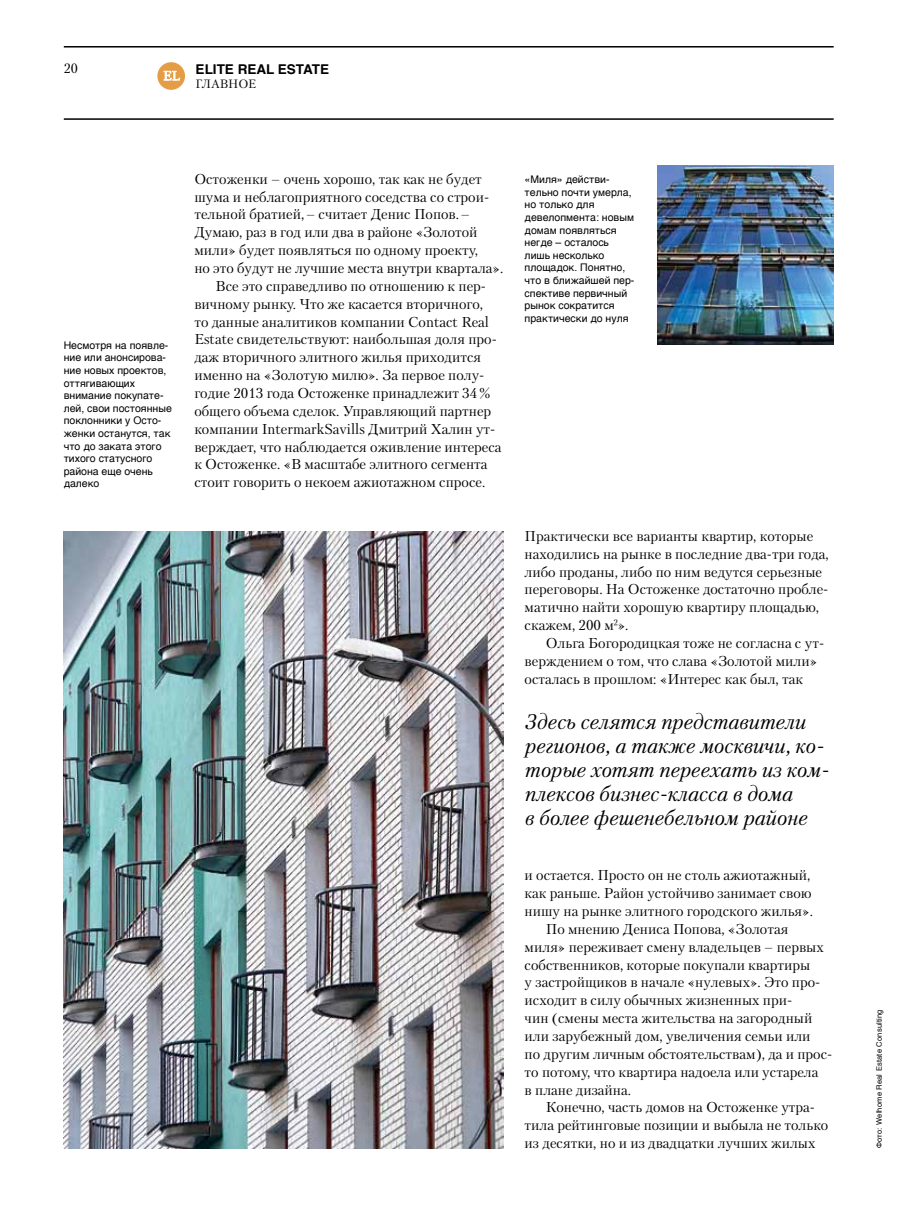
<style>
.page{position:relative;width:923px;height:1212px;background:#fff}
.page>*{position:absolute;margin:0;border:0;box-sizing:border-box;transform-origin:0 0}
.t1{font:italic 21px/24px "Petersburg TF";color:#000}
.t2{font:14.25px/17.9px "Petersburg TF";color:#000}
.t3{font:700 13.5px "Helvetica TF";color:#000}
.t4{font:13.5px "Petersburg TF";color:#000}
.t5{font:12.6px "Petersburg TF";color:#fff}
.t6{font:12px "Petersburg TF";color:#000}
.t7{font:10.5px/12.6px "Helvetica TF";color:#000}
.t8{font:7.5px "Helvetica TF";letter-spacing:.025em;color:#000}
</style>
<div class="page">
<hr style="left:64px;top:118px;width:769px;height:2px;background:#000">
<hr style="left:64px;top:46px;width:769px;height:2px;background:#000">
<div style="left:157px;top:62px;width:28px;height:28px;background:#e49d45;border-radius:50%"></div>
<svg style="left:164px;top:71px;width:16px;height:9px"></svg>
<img style="left:64px;top:531px;width:440px;height:617px">
<img style="left:657px;top:166px;width:176px;height:178px">
<p class="t4" style="left:64px;top:60px;width:16px">20</p>
<p class="t3" style="left:196px;top:58px;width:135px">ELITE REAL ESTATE</p>
<p class="t6" style="left:196px;top:77px;width:62px">Главное</p>
<p class="t5" style="left:163px;top:68px;width:18px">EL</p>
<p class="t7" style="left:64px;top:339px;width:110px">Несмотря на появле&shy;ние или анонсирова&shy;ние новых проектов, оттягивающих внимание покупате&shy;лей, свои постоянные поклонники у Осто&shy;женки останутся, так что до заката этого тихого статусного района еще очень далеко</p>
<p class="t2" style="left:194px;top:170px;width:289px">Остоженки – очень хорошо, так как не будет</p>
<p class="t2" style="left:194px;top:187px;width:296px">шума и неблагоприятного соседства со строи‑</p>
<p class="t2" style="left:194px;top:205px;width:277px">тельной братией,– считает Денис Попов.–</p>
<p class="t2" style="left:194px;top:223px;width:285px">Думаю, раз в год или два в районе «Золотой</p>
<p class="t2" style="left:194px;top:241px;width:285px">мили» будет появляться по одному проекту,</p>
<p class="t2" style="left:194px;top:259px;width:310px">но это будут не лучшие места внутри квартала».</p>
<p class="t2" style="left:216px;top:277px;width:272px">Все это справедливо по отношению к пер‑</p>
<p class="t2" style="left:194px;top:294px;width:290px">вичному рынку. Что же касается вторичного,</p>
<p class="t2" style="left:194px;top:312px;width:296px">то данные аналитиков компании Contact Real</p>
<p class="t2" style="left:194px;top:330px;width:304px">Estate свидетельствуют: наибольшая доля про‑</p>
<p class="t2" style="left:194px;top:348px;width:288px">даж вторичного элитного жилья приходится</p>
<p class="t2" style="left:194px;top:366px;width:291px">именно на «Золотую милю». За первое полу‑</p>
<p class="t2" style="left:194px;top:384px;width:298px">годие 2013 года Остоженке принадлежит 34%</p>
<p class="t2" style="left:194px;top:402px;width:298px">общего объема сделок. Управляющий партнер</p>
<p class="t2" style="left:194px;top:419px;width:302px">компании IntermarkSavills Дмитрий Халин ут‑</p>
<p class="t2" style="left:194px;top:437px;width:309px">верждает, что наблюдается оживление интереса</p>
<p class="t2" style="left:194px;top:455px;width:295px">к Остоженке. «В масштабе элитного сегмента</p>
<p class="t2" style="left:194px;top:473px;width:292px">стоит говорить о некоем ажиотажном спросе.</p>
<p class="t7" style="left:524px;top:173px;width:111px">«Миля» действи&shy;тельно почти умерла, но только для девелопмента: новым домам появляться негде – осталось лишь несколько площадок. Понятно, что в ближайшей пер&shy;спективе первичный рынок сократится практически до нуля</p>
<p class="t2" style="left:524px;top:527px;width:306px">Практически все варианты квартир, которые находились на рынке в последние два-три года, либо проданы, либо по ним ведутся серьезные переговоры. На Остоженке достаточно пробле‑ матично найти хорошую квартиру площадью, скажем, 200 м²».</p>
<p class="t2" style="left:524px;top:634px;width:301px;text-indent:21px">Ольга Богородицкая тоже не согласна с ут‑ верждением о том, что слава «Золотой мили» осталась в прошлом: «Интерес как был, так</p>
<h1 class="t1" style="left:525px;top:709px;width:306px">Здесь селятся представители регионов, а также москвичи, ко&shy;торые хотят переехать из ком&shy;плексов бизнес-класса в дома<br>в более фешенебельном районе</h1>
<p class="t2" style="left:524px;top:866px;width:287px">и остается. Просто он не столь ажиотажный,</p>
<p class="t2" style="left:524px;top:884px;width:288px">как раньше. Район устойчиво занимает свою</p>
<p class="t2" style="left:524px;top:902px;width:290px">нишу на рынке элитного городского жилья».</p>
<p class="t2" style="left:546px;top:919px;width:244px">По мнению Дениса Попова, «Золотая</p>
<p class="t2" style="left:524px;top:937px;width:301px">миля» переживает смену владельцев – первых</p>
<p class="t2" style="left:524px;top:955px;width:287px">собственников, которые покупали квартиры</p>
<p class="t2" style="left:524px;top:973px;width:297px">у застройщиков в начале «нулевых». Это про‑</p>
<p class="t2" style="left:524px;top:991px;width:269px">исходит в силу обычных жизненных при‑</p>
<p class="t2" style="left:524px;top:1009px;width:289px">чин (смены места жительства на загородный</p>
<p class="t2" style="left:524px;top:1027px;width:287px">или зарубежный дом, увеличения семьи или</p>
<p class="t2" style="left:524px;top:1044px;width:309px">по другим личным обстоятельствам), да и прос‑</p>
<p class="t2" style="left:524px;top:1062px;width:295px">то потому, что квартира надоела или устарела</p>
<p class="t2" style="left:524px;top:1080px;width:108px">в плане дизайна.</p>
<p class="t2" style="left:546px;top:1098px;width:270px">Конечно, часть домов на Остоженке утра‑</p>
<p class="t2" style="left:524px;top:1116px;width:305px">тила рейтинговые позиции и выбыла не только</p>
<p class="t2" style="left:524px;top:1134px;width:292px">из десятки, но и из двадцатки лучших жилых</p>
<p class="t8" style="left:873px;top:1148px;width:140px;rotate:-90deg">Фото: Welhome Real Estate Consulting</p>
</div>
